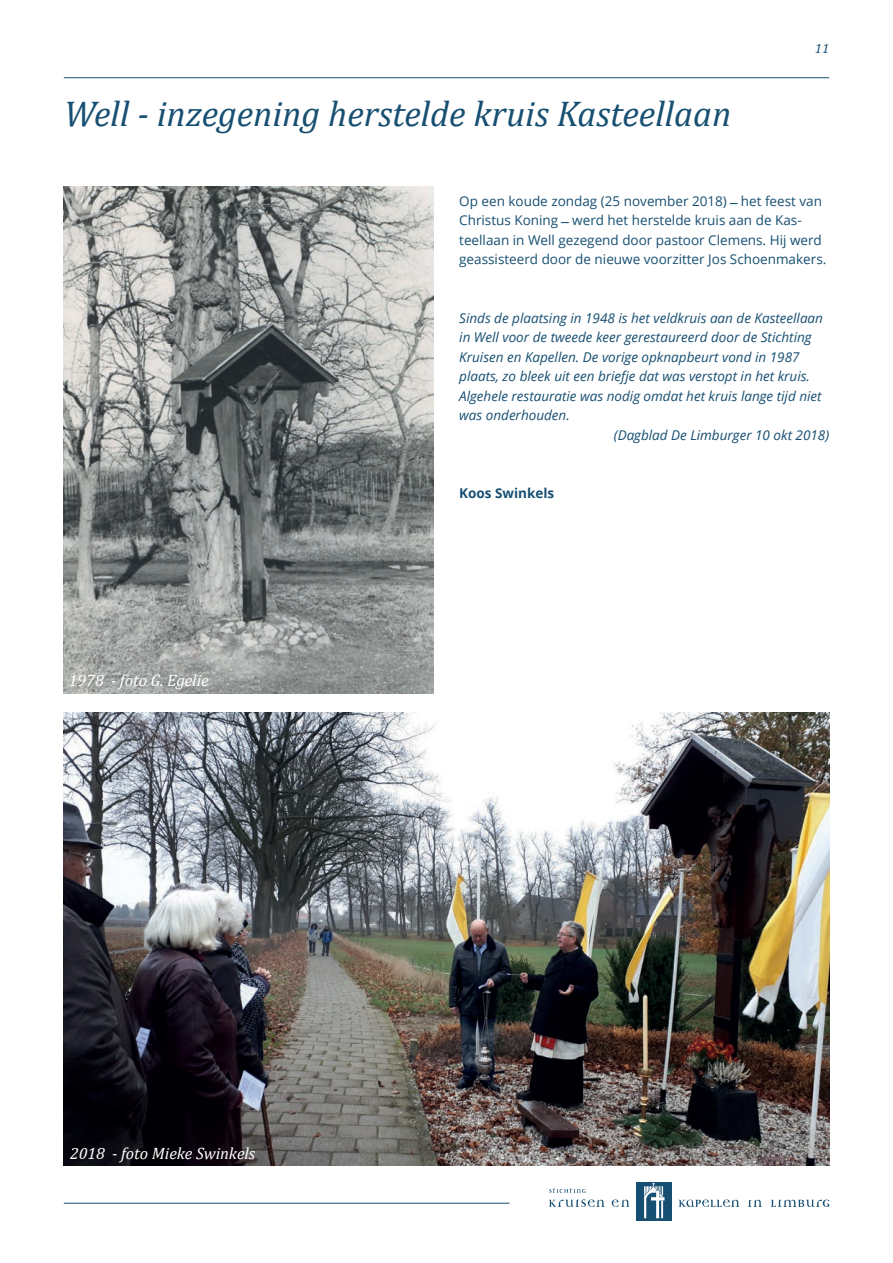
<style>
.page{position:relative;width:893px;height:1263px;background:#fff}
.page>*{position:absolute;margin:0;border:0;box-sizing:border-box;transform-origin:0 0}
.t1{font:italic 36px "Cambria";color:#174f72}
.t2{font:italic 16.5px "Cambria";color:#fff}
.t3{font:italic 13.5px "Open Sans";color:#174f72}
.t4{font:13.5px/19.5px "Open Sans";color:#174f72}
.t5{font:700 13.5px "Open Sans";color:#174f72}
.t6{font:italic 13.5px "Cambria";color:#174f72}
.s1{font-family:"Arial"}
</style>
<div class="page">
<hr style="left:64px;top:1203px;width:445px;height:1px;background:#174f72">
<hr style="left:64px;top:77px;width:765px;height:1px;background:#174f72">
<div style="left:636px;top:1182px;width:36px;height:38px;background:#174f72"></div>
<img style="left:644px;top:1183px;width:21px;height:36px">
<svg style="left:549px;top:1199px;width:56px;height:8px"></svg>
<svg style="left:612px;top:1199px;width:18px;height:8px"></svg>
<svg style="left:549px;top:1188px;width:37px;height:5px"></svg>
<svg style="left:679px;top:1199px;width:60px;height:8px"></svg>
<svg style="left:748px;top:1200px;width:14px;height:7px"></svg>
<svg style="left:771px;top:1199px;width:58px;height:8px"></svg>
<img style="left:64px;top:713px;width:765px;height:452px">
<img style="left:64px;top:186px;width:370px;height:507px">
<h1 class="t1" style="left:64px;top:88px;width:669px">Well - inzegening herstelde kruis Kasteellaan</h1>
<p class="t6" style="left:815px;top:39px;width:16px">11</p>
<p class="t4" style="left:459px;top:191px;width:369px">Op een koude zondag (25 november 2018) <span class="s1">̶</span>het feest van Christus Koning <span class="s1">̶</span>werd het herstelde kruis aan de Kas&shy;teellaan in Well gezegend door pastoor Clemens. Hij werd geassisteerd door de nieuwe voorzitter Jos Schoenmakers.</p>
<p class="t3" style="left:459px;top:308px;width:365px">Sinds de plaatsing in 1948 is het veldkruis aan de Kasteellaan</p>
<p class="t3" style="left:459px;top:328px;width:354px">in Well voor de tweede keer gerestaureerd door de Stichting</p>
<p class="t3" style="left:459px;top:347px;width:342px">Kruisen en Kapellen. De vorige opknapbeurt vond in 1987</p>
<p class="t3" style="left:459px;top:367px;width:352px">plaats, zo bleek uit een briefje dat was verstopt in het kruis.</p>
<p class="t3" style="left:459px;top:386px;width:364px">Algehele restauratie was nodig omdat het kruis lange tijd niet</p>
<p class="t3" style="left:459px;top:406px;width:112px">was onderhouden.</p>
<p class="t3" style="left:614px;top:425px;width:217px">(Dagblad De Limburger 10 okt 2018)</p>
<p class="t2" style="left:69px;top:669px;width:141px">1978 - foto G. Egelie</p>
<p class="t2" style="left:70px;top:1142px;width:187px">2018 - foto Mieke Swinkels</p>
<p class="t5" style="left:459px;top:484px;width:97px">Koos Swinkels</p>
</div>
